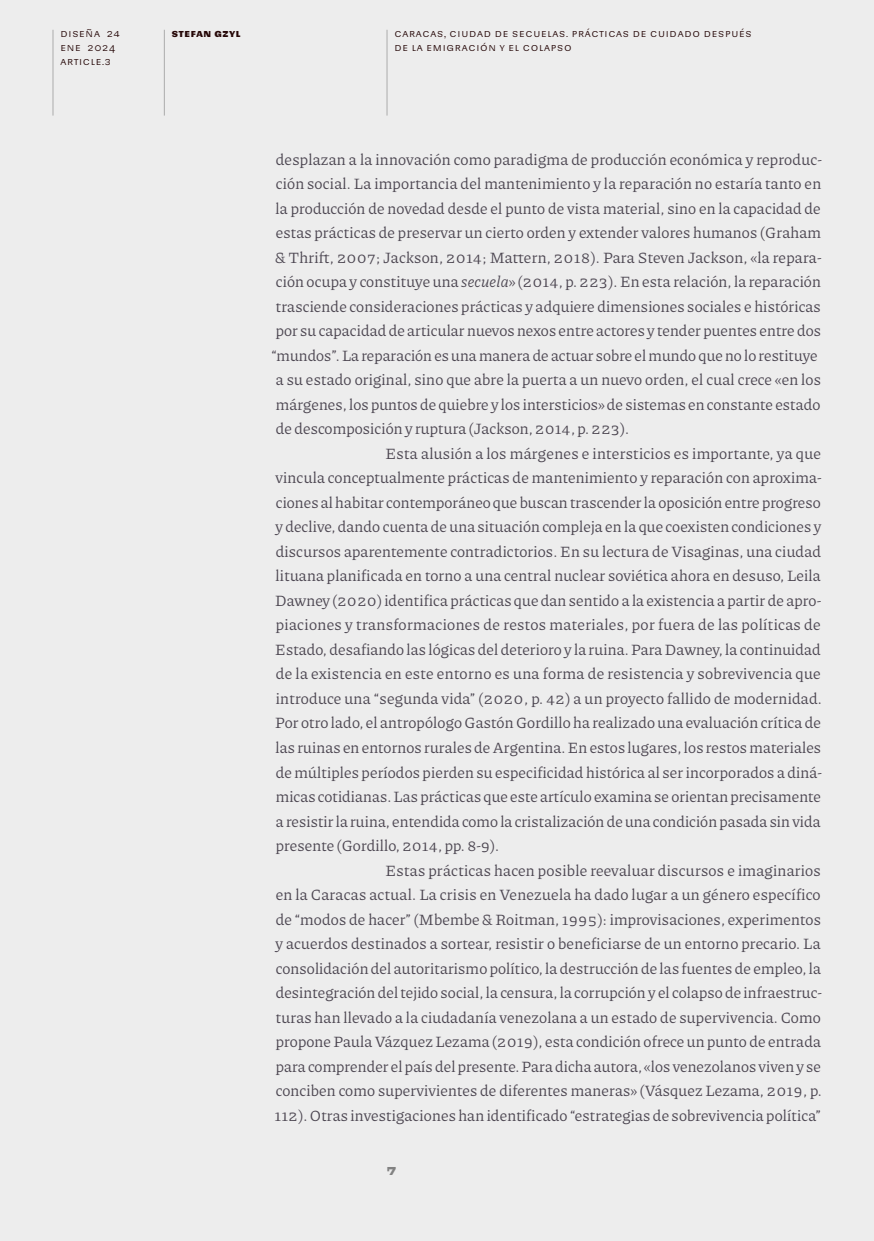
<style>
.page{position:relative;width:874px;height:1241px;background:#fff}
.page>*{position:absolute;margin:0;border:0;box-sizing:border-box;transform-origin:0 0}
.t1{font:15.75px "Piazzolla";letter-spacing:.01em;color:#4c4651}
.t2{font:700 14px "Sudamerican Grotesk";color:#828282}
.t3{font:10.5px/14px "Sudamerican Grotesk";letter-spacing:.07em;color:#260808}
.t4{font:700 10.5px "Sudamerican Grotesk";letter-spacing:.07em;color:#260808}
.s1{font-style:italic}
</style>
<div class="page">
<div style="left:0;top:0;width:873px;height:1240px;background:#ededed"></div>
<hr style="left:52px;top:30px;width:1px;height:85px;background:#ababab">
<hr style="left:164px;top:30px;width:1px;height:85px;background:#ababab">
<hr style="left:386px;top:30px;width:1px;height:85px;background:#ababab">
<p class="t3" style="left:60px;top:26px;width:61px">Diseña 24 ene 2024 article.3</p>
<p class="t4" style="left:172px;top:24px;width:70px">Stefan Gzyl</p>
<p class="t3" style="left:394px;top:26px;width:358px">Caracas, ciudad de secuelas. Prácticas de cuidado después de la emigración y el colapso</p>
<p class="t1" style="left:275px;top:149px;width:547px">desplazan a la innovación como paradigma de producción económica y reproduc-</p>
<p class="t1" style="left:275px;top:174px;width:546px">ción social. La importancia del mantenimiento y la reparación no estaría tanto en</p>
<p class="t1" style="left:275px;top:198px;width:546px">la producción de novedad desde el punto de vista material, sino en la capacidad de</p>
<p class="t1" style="left:275px;top:223px;width:546px">estas prácticas de preservar un cierto orden y extender valores humanos (Graham</p>
<p class="t1" style="left:275px;top:247px;width:547px">&amp; Thrift, 2007; Jackson, 2014; Mattern, 2018). Para Steven Jackson, «la repara-</p>
<p class="t1" style="left:275px;top:272px;width:546px">ción ocupa y constituye una <span class="s1">secuela</span>» (2014, p. 223). En esta relación, la reparación</p>
<p class="t1" style="left:275px;top:296px;width:546px">trasciende consideraciones prácticas y adquiere dimensiones sociales e históricas</p>
<p class="t1" style="left:275px;top:321px;width:546px">por su capacidad de articular nuevos nexos entre actores y tender puentes entre dos</p>
<p class="t1" style="left:271px;top:345px;width:547px">“mundos”. La reparación es una manera de actuar sobre el mundo que no lo restituye</p>
<p class="t1" style="left:276px;top:370px;width:546px">a su estado original, sino que abre la puerta a un nuevo orden, el cual crece «en los</p>
<p class="t1" style="left:275px;top:394px;width:546px">márgenes, los puntos de quiebre y los intersticios» de sistemas en constante estado</p>
<p class="t1" style="left:275px;top:419px;width:355px">de descomposición y ruptura (Jackson, 2014, p. 223).</p>
<p class="t1" style="left:385px;top:443px;width:436px">Esta alusión a los márgenes e intersticios es importante, ya que</p>
<p class="t1" style="left:275px;top:468px;width:547px">vincula conceptualmente prácticas de mantenimiento y reparación con aproxima-</p>
<p class="t1" style="left:275px;top:492px;width:546px">ciones al habitar contemporáneo que buscan trascender la oposición entre progreso</p>
<p class="t1" style="left:275px;top:517px;width:547px">y declive, dando cuenta de una situación compleja en la que coexisten condiciones y</p>
<p class="t1" style="left:275px;top:541px;width:546px">discursos aparentemente contradictorios. En su lectura de Visaginas, una ciudad</p>
<p class="t1" style="left:275px;top:566px;width:546px">lituana planificada en torno a una central nuclear soviética ahora en desuso, Leila</p>
<p class="t1" style="left:275px;top:590px;width:547px">Dawney (2020) identifica prácticas que dan sentido a la existencia a partir de apro-</p>
<p class="t1" style="left:275px;top:615px;width:546px">piaciones y transformaciones de restos materiales, por fuera de las políticas de</p>
<p class="t1" style="left:275px;top:639px;width:546px">Estado, desafiando las lógicas del deterioro y la ruina. Para Dawney, la continuidad</p>
<p class="t1" style="left:275px;top:664px;width:546px">de la existencia en este entorno es una forma de resistencia y sobrevivencia que</p>
<p class="t1" style="left:275px;top:688px;width:547px">introduce una “segunda vida” (2020, p. 42) a un proyecto fallido de modernidad.</p>
<p class="t1" style="left:275px;top:713px;width:547px">Por otro lado, el antropólogo Gastón Gordillo ha realizado una evaluación crítica de</p>
<p class="t1" style="left:275px;top:737px;width:546px">las ruinas en entornos rurales de Argentina. En estos lugares, los restos materiales</p>
<p class="t1" style="left:275px;top:762px;width:547px">de múltiples períodos pierden su especificidad histórica al ser incorporados a diná-</p>
<p class="t1" style="left:275px;top:786px;width:546px">micas cotidianas. Las prácticas que este artículo examina se orientan precisamente</p>
<p class="t1" style="left:276px;top:811px;width:546px">a resistir la ruina, entendida como la cristalización de una condición pasada sin vida</p>
<p class="t1" style="left:275px;top:835px;width:225px">presente (Gordillo, 2014, pp. 8-9).</p>
<p class="t1" style="left:385px;top:860px;width:436px">Estas prácticas hacen posible reevaluar discursos e imaginarios</p>
<p class="t1" style="left:275px;top:884px;width:546px">en la Caracas actual. La crisis en Venezuela ha dado lugar a un género específico</p>
<p class="t1" style="left:275px;top:909px;width:546px">de “modos de hacer” (Mbembe &amp; Roitman, 1995): improvisaciones, experimentos</p>
<p class="t1" style="left:275px;top:933px;width:546px">y acuerdos destinados a sortear, resistir o beneficiarse de un entorno precario. La</p>
<p class="t1" style="left:275px;top:958px;width:546px">consolidación del autoritarismo político, la destrucción de las fuentes de empleo, la</p>
<p class="t1" style="left:275px;top:982px;width:547px">desintegración del tejido social, la censura, la corrupción y el colapso de infraestruc-</p>
<p class="t1" style="left:275px;top:1007px;width:546px">turas han llevado a la ciudadanía venezolana a un estado de supervivencia. Como</p>
<p class="t1" style="left:275px;top:1031px;width:546px">propone Paula Vázquez Lezama (2019), esta condición ofrece un punto de entrada</p>
<p class="t1" style="left:275px;top:1056px;width:546px">para comprender el país del presente. Para dicha autora, «los venezolanos viven y se</p>
<p class="t1" style="left:275px;top:1080px;width:547px">conciben como supervivientes de diferentes maneras» (Vásquez Lezama, 2019, p.</p>
<p class="t1" style="left:275px;top:1105px;width:547px">112). Otras investigaciones han identificado “estrategias de sobrevivencia política”</p>
<p class="t2" style="left:386px;top:1158px;width:12px">7</p>
</div>
